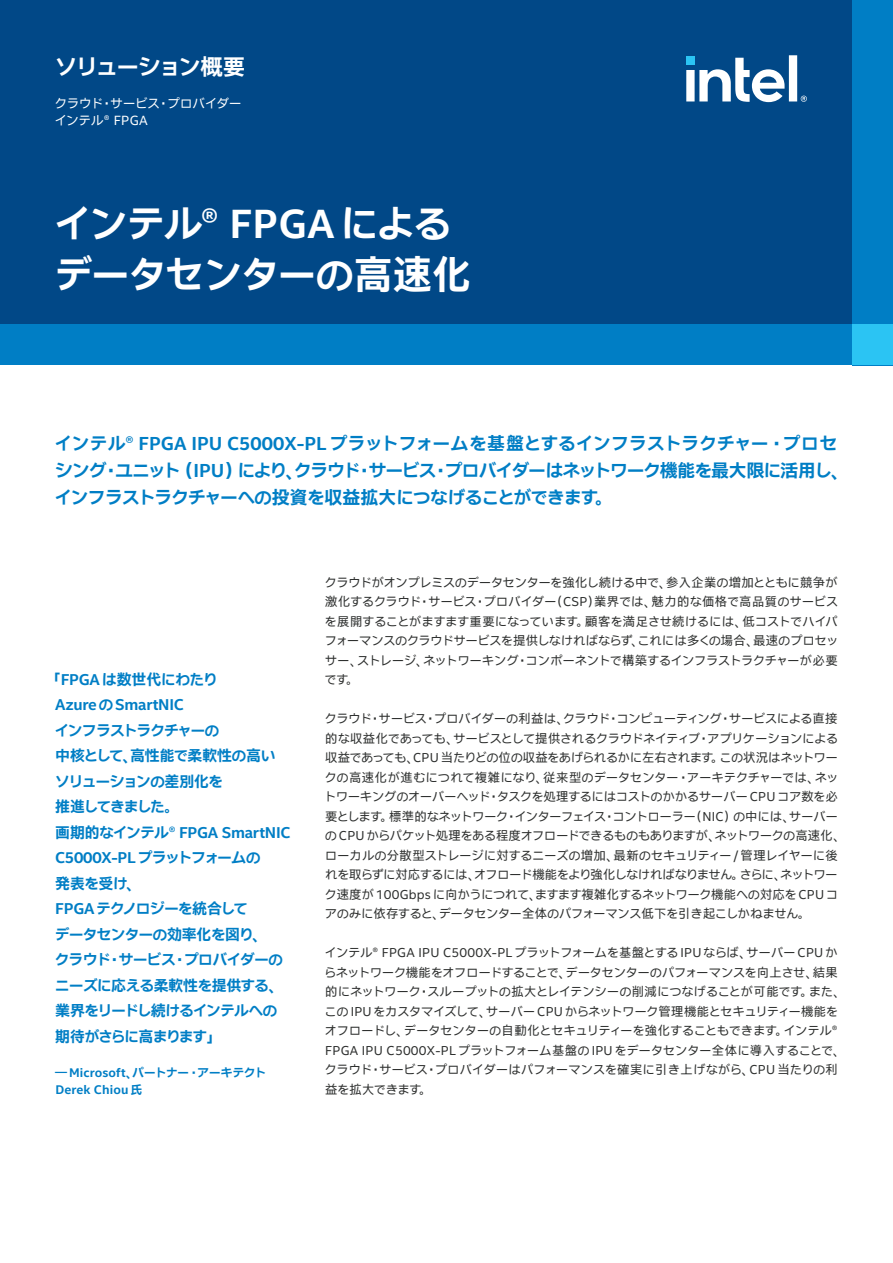
<style>
.page{position:relative;width:893px;height:1263px;background:#fff}
.page>*{position:absolute;margin:0;border:0;box-sizing:border-box;transform-origin:0 0}
.t1{font:700 39px/51px "Intel Clear Jpn Prop";letter-spacing:.01em;color:#fff}
.t2{font:700 22.5px "Intel Clear Jpn Prop";color:#fff}
.t3{font:700 18px/27px "Intel Clear Jpn Prop";color:#007ec5}
.t4{font:700 15px/25.5px "Intel Clear Jpn Prop";letter-spacing:-.015em;color:#007ec5}
.t5{font:12.75px/17.1px "Intel Clear Jpn Prop";letter-spacing:.025em;color:#fff}
.t6{font:12.3px/19.5px "Intel Clear Jpn Prop";letter-spacing:.03em;color:#2d2f2e}
.t7{font:700 12px/16.5px "Intel Clear Jpn Prop";letter-spacing:.01em;color:#007ec5}
</style>
<div class="page">
<div style="left:0;top:0;width:893px;height:325px;background:#014887"></div>
<div style="left:0;top:325px;width:893px;height:40px;background:#007ec5"></div>
<div style="left:852px;top:0;width:41px;height:365px;background:#007ec5"></div>
<svg style="left:686px;top:55px;width:121px;height:47px"></svg>
<div style="left:852px;top:325px;width:41px;height:40px;background:#2bc4f3"></div>
<h2 class="t2" style="left:55px;top:51px;width:192px">ソリューション概要</h2>
<p class="t5" style="left:55px;top:95px;width:188px">クラウド・サービス・プロバイダーインテル® FPGA</p>
<h1 class="t1" style="left:55px;top:199px;width:418px">インテル® FPGA によるデータセンターの高速化</h1>
<h3 class="t3" style="left:55px;top:430px;width:786px">インテル® FPGA IPU C5000X-PL プラットフォームを基盤とするインフラストラクチャー・プロセシング・ユニット（IPU）により、クラウド・サービス・プロバイダーはネットワーク機能を最大限に活用し、インフラストラクチャーへの投資を収益拡大につなげることができます。</h3>
<p class="t4" style="left:53px;top:667px;width:239px">「FPGA は数世代にわたり<br>Azure の SmartNIC<br>インフラストラクチャーの<br>中核として、高性能で柔軟性の高いソリューションの差別化を<br>推進してきました。<br>画期的なインテル® FPGA SmartNIC<br>C5000X-PL プラットフォームの<br>発表を受け、<br>FPGA テクノロジーを統合して<br>データセンターの効率化を図り、<br>クラウド・サービス・プロバイダーのニーズに応える柔軟性を提供する、業界をリードし続けるインテルへの期待がさらに高まります」</p>
<p class="t7" style="left:55px;top:1065px;width:212px">━ Microsoft、パートナー・アーキテクト<br>Derek Chiou 氏</p>
<p class="t6" style="left:325px;top:573px;width:514px;text-align:justify">クラウドがオンプレミスのデータセンターを強化し続ける中で、参入企業の増加とともに競争が激化するクラウド・サービス・プロバイダー（CSP）業界では、魅力的な価格で高品質のサービスを展開することがますます重要になっています。顧客を満足させ続けるには、低コストでハイパフォーマンスのクラウドサービスを提供しなければならず、これには多くの場合、最速のプロセッサー、ストレージ、ネットワーキング・コンポーネントで構築するインフラストラクチャーが必要です。</p>
<p class="t6" style="left:325px;top:709px;width:515px">クラウド・サービス・プロバイダーの利益は、クラウド・コンピューティング・サービスによる直接的な収益化であっても、サービスとして提供されるクラウドネイティブ・アプリケーションによる収益であっても、CPU 当たりどの位の収益をあげられるかに左右されます。この状況はネットワークの高速化が進むにつれて複雑になり、従来型のデータセンター・アーキテクチャーでは、ネットワーキングのオーバーヘッド・タスクを処理するにはコストのかかるサーバー CPU コア数を必要とします。標準的なネットワーク・インターフェイス・コントローラー（NIC）の中には、サーバーの CPU からパケット処理をある程度オフロードできるものもありますが、ネットワークの高速化、ローカルの分散型ストレージに対するニーズの増加、最新のセキュリティー / 管理レイヤーに後れを取らずに対応するには、オフロード機能をより強化しなければなりません。さらに、ネットワーク速度が 100Gbps に向かうにつれて、ますます複雑化するネットワーク機能への対応を CPU コアのみに依存すると、データセンター全体のパフォーマンス低下を引き起こしかねません。</p>
<p class="t6" style="left:325px;top:943px;width:515px">インテル® FPGA IPU C5000X-PL プラットフォームを基盤とする IPU ならば、サーバー CPU からネットワーク機能をオフロードすることで、データセンターのパフォーマンスを向上させ、結果的にネットワーク・スループットの拡大とレイテンシーの削減につなげることが可能です。また、この IPU をカスタマイズして、サーバー CPU からネットワーク管理機能とセキュリティー機能をオフロードし、データセンターの自動化とセキュリティーを強化することもできます。インテル® FPGA IPU C5000X-PL プラットフォーム基盤の IPU をデータセンター全体に導入することで、クラウド・サービス・プロバイダーはパフォーマンスを確実に引き上げながら、CPU 当たりの利益を拡大できます。</p>
</div>
